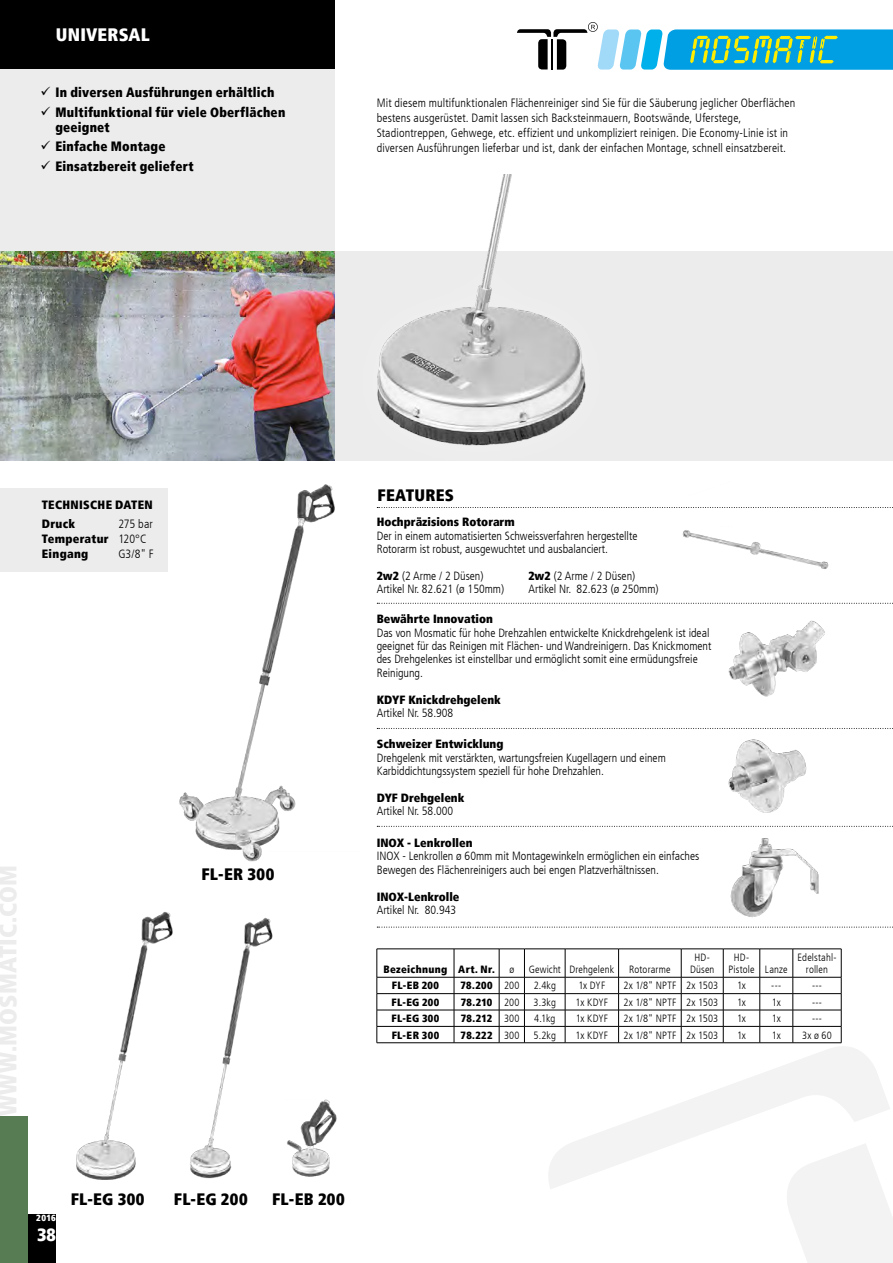
<style>
.page{position:relative;width:893px;height:1263px;background:#fff}
.page>*{position:absolute;margin:0;border:0;box-sizing:border-box;transform-origin:0 0}
.t1{font:900 condensed 18px "Frutiger LT";letter-spacing:.01em;color:#fff}
.t2{font:900 condensed 16.5px "Frutiger LT";letter-spacing:.015em;color:#000}
.t3{font:900 condensed 13.5px/15px "Frutiger LT";letter-spacing:.02em;color:#000;scale:.95 1}
.t4{font:300 condensed 12px/15px "Frutiger LT";letter-spacing:.01em;color:#000}
.t5{font:900 condensed 12px/15px "Frutiger LT";letter-spacing:.025em;color:#000}
.t6{font:300 condensed 11.85px/13.4px "Frutiger LT";color:#000}
.t7{font:900 condensed 11.85px "Frutiger LT";color:#000}
.t8{font:300 condensed 10.5px/12px "Frutiger LT";letter-spacing:.015em;color:#000;text-align:center}
.t9{font:900 condensed 10.5px "Frutiger LT";letter-spacing:.035em;color:#000}
.t10{font:900 condensed 9px "Frutiger LT";color:#fff}
.s1{font-weight:300}
.s2{font-weight:900}
</style>
<div class="page">
<svg style="left:549px;top:1100px;width:341px;height:89px"></svg>
<svg style="left:776px;top:1143px;width:117px;height:120px"></svg>
<div style="left:0;top:0;width:335px;height:70px;background:#000"></div>
<div style="left:28px;top:1214px;width:28px;height:49px;background:#000"></div>
<svg style="left:517px;top:22px;width:376px;height:48px"></svg>
<div style="left:0;top:251px;width:893px;height:209px;background:#ececed"></div>
<div style="left:0;top:70px;width:335px;height:181px;background:#ececed"></div>
<svg style="left:377px;top:728px;width:516px;height:1px"></svg>
<svg style="left:377px;top:826px;width:516px;height:1px"></svg>
<img style="left:682px;top:530px;width:147px;height:39px">
<div style="left:339px;top:138px;width:285px;height:347px;background:#fff"></div>
<img style="left:342px;top:174px;width:418px;height:287px">
<img style="left:0;top:251px;width:335px;height:209px">
<div style="left:0;top:488px;width:167px;height:84px;background:#ececed"></div>
<img style="left:730px;top:838px;width:89px;height:71px">
<img style="left:167px;top:484px;width:168px;height:378px">
<img style="left:291px;top:1099px;width:46px;height:78px">
<img style="left:190px;top:918px;width:101px;height:261px">
<img style="left:76px;top:911px;width:97px;height:269px">
<svg style="left:377px;top:603px;width:516px;height:1px"></svg>
<img style="left:728px;top:620px;width:97px;height:77px">
<img style="left:720px;top:728px;width:94px;height:85px">
<svg style="left:377px;top:909px;width:516px;height:191px"></svg>
<hr style="left:524px;top:1042px;width:41px;height:1px;background:#000">
<hr style="left:565px;top:1042px;width:54px;height:1px;background:#000">
<hr style="left:619px;top:1042px;width:62px;height:1px;background:#000">
<hr style="left:681px;top:1042px;width:42px;height:1px;background:#000">
<hr style="left:723px;top:1042px;width:37px;height:1px;background:#000">
<hr style="left:760px;top:1042px;width:33px;height:1px;background:#000">
<hr style="left:793px;top:1042px;width:48px;height:1px;background:#000">
<svg style="left:377px;top:507px;width:516px;height:1px"></svg>
<div style="left:0;top:1116px;width:28px;height:147px;background:#577b52"></div>
<h1 class="t1" style="left:56px;top:24px;width:95px">UNIVERSAL</h1>
<p class="t3" style="left:40px;top:85px;width:248px">✓ In diversen Ausführungen erhältlich</p>
<p class="t3" style="left:55px;top:105px;width:244px;text-indent:-15px">✓ Multifunktional für viele Oberflächen geeignet</p>
<p class="t3" style="left:40px;top:139px;width:133px">✓ Einfache Montage</p>
<p class="t3" style="left:40px;top:159px;width:163px">✓ Einsatzbereit geliefert</p>
<p class="t4" style="left:377px;top:95px;width:420px">Mit diesem multifunktionalen Flächenreiniger sind Sie für die Säuberung jeglicher Oberflächen bestens ausgerüstet. Damit lassen sich Backsteinmauern, Bootswände, Uferstege, Stadiontreppen, Gehwege, etc. effizient und unkompliziert reinigen. Die Economy-Linie ist in diversen Ausführungen lieferbar und ist, dank der einfachen Montage, schnell einsatzbereit.</p>
<p class="t5" style="left:42px;top:495px;width:112px;line-height:19.2px">TECHNISCHE DATEN<br>Druck</p>
<p class="t5" style="left:42px;top:517px;width:112px;text-indent:77px"><span class="s1">275 bar<br></span>Temperatur <span class="s1">120°C<br></span>Eingang</p>
<p class="t4" style="left:118px;top:547px;width:37px">G3/8" F</p>
<h2 class="t2" style="left:201px;top:864px;width:74px">FL-ER 300</h2>
<h2 class="t2" style="left:377px;top:485px;width:78px">FEATURES</h2>
<p class="t7" style="left:377px;top:515px;width:140px">Hochpräzisions Rotorarm</p>
<p class="t6" style="left:377px;top:529px;width:262px">Der in einem automatisierten Schweissverfahren hergestellte<br>Rotorarm ist robust, ausgewuchtet und ausbalanciert.</p>
<p class="t6" style="left:377px;top:569px;width:108px"><span class="s2">2w2</span> (2 Arme / 2 Düsen)</p>
<p class="t6" style="left:528px;top:569px;width:108px"><span class="s2">2w2</span> (2 Arme / 2 Düsen)</p>
<p class="t6" style="left:377px;top:583px;width:129px">Artikel Nr. 82.621 (ø 150mm)</p>
<p class="t6" style="left:528px;top:583px;width:132px">Artikel Nr. 82.623 (ø 250mm)</p>
<p class="t7" style="left:377px;top:612px;width:118px">Bewährte Innovation</p>
<p class="t6" style="left:377px;top:626px;width:336px">Das von Mosmatic für hohe Drehzahlen entwickelte Knickdrehgelenk ist ideal geeignet für das Reinigen mit Flächen- und Wandreinigern. Das Knickmoment des Drehgelenkes ist einstellbar und ermöglicht somit eine ermüdungsfreie Reinigung.</p>
<p class="t7" style="left:377px;top:692px;width:126px">KDYF Knickdrehgelenk</p>
<p class="t6" style="left:377px;top:706px;width:78px">Artikel Nr. 58.908</p>
<p class="t7" style="left:377px;top:737px;width:128px">Schweizer Entwicklung</p>
<p class="t6" style="left:377px;top:751px;width:291px">Drehgelenk mit verstärkten, wartungsfreien Kugellagern und einem<br>Karbiddichtungssystem speziell für hohe Drehzahlen.</p>
<p class="t7" style="left:377px;top:791px;width:89px">DYF Drehgelenk</p>
<p class="t6" style="left:377px;top:805px;width:78px">Artikel Nr. 58.000</p>
<p class="t7" style="left:377px;top:836px;width:97px">INOX - Lenkrollen</p>
<p class="t6" style="left:377px;top:850px;width:324px">INOX - Lenkrollen ø 60mm mit Montagewinkeln ermöglichen ein einfaches<br>Bewegen des Flächenreinigers auch bei engen Platzverhältnissen.</p>
<p class="t7" style="left:377px;top:889px;width:84px">INOX-Lenkrolle</p>
<p class="t6" style="left:377px;top:903px;width:81px">Artikel Nr. 80.943</p>
<p class="t9" style="left:384px;top:963px;width:113px">Bezeichnung Art. Nr.</p>
<p class="t8" style="left:509px;top:963px;width:6px">ø</p>
<p class="t8" style="left:529px;top:963px;width:87px">Gewicht Drehgelenk</p>
<p class="t8" style="left:629px;top:963px;width:43px">Rotorarme</p>
<p class="t8" style="left:690px;top:951px;width:26px">HD-<br>Düsen</p>
<p class="t8" style="left:728px;top:951px;width:61px;text-align:left;text-indent:5px">HD-<br>Pistole Lanze</p>
<p class="t8" style="left:797px;top:951px;width:41px">Edelstahl&shy;rollen</p>
<p class="t9" style="left:392px;top:979px;width:49px">FL-EB 200</p>
<p class="t9" style="left:460px;top:979px;width:61px">78.200 <span class="s1">200</span></p>
<p class="t8" style="left:534px;top:980px;width:24px">2.4kg</p>
<p class="t8" style="left:578px;top:980px;width:28px">1x DYF</p>
<p class="t8" style="left:623px;top:980px;width:96px">2x 1/8" NPTF 2x 1503</p>
<p class="t8" style="left:737px;top:980px;width:10px">1x</p>
<p class="t8" style="left:771px;top:980px;width:12px">---</p>
<p class="t8" style="left:812px;top:980px;width:12px">---</p>
<p class="t9" style="left:391px;top:996px;width:50px">FL-EG 200</p>
<p class="t9" style="left:461px;top:996px;width:60px">78.210 <span class="s1">200</span></p>
<p class="t8" style="left:534px;top:996px;width:24px">3.3kg</p>
<p class="t8" style="left:576px;top:996px;width:34px">1x KDYF</p>
<p class="t8" style="left:623px;top:996px;width:96px">2x 1/8" NPTF 2x 1503</p>
<p class="t8" style="left:737px;top:996px;width:10px">1x</p>
<p class="t8" style="left:772px;top:996px;width:10px">1x</p>
<p class="t8" style="left:812px;top:996px;width:12px">---</p>
<p class="t9" style="left:391px;top:1012px;width:50px">FL-EG 300</p>
<p class="t9" style="left:461px;top:1012px;width:60px">78.212 <span class="s1">300</span></p>
<p class="t8" style="left:534px;top:1013px;width:23px">4.1kg</p>
<p class="t8" style="left:576px;top:1013px;width:34px">1x KDYF</p>
<p class="t8" style="left:623px;top:1013px;width:96px">2x 1/8" NPTF 2x 1503</p>
<p class="t8" style="left:737px;top:1013px;width:10px">1x</p>
<p class="t8" style="left:772px;top:1013px;width:10px">1x</p>
<p class="t8" style="left:812px;top:1013px;width:12px">---</p>
<p class="t9" style="left:392px;top:1028px;width:49px">FL-ER 300</p>
<p class="t9" style="left:461px;top:1028px;width:60px">78.222 <span class="s1">300</span></p>
<p class="t8" style="left:534px;top:1029px;width:24px">5.2kg</p>
<p class="t8" style="left:576px;top:1029px;width:34px">1x KDYF</p>
<p class="t8" style="left:623px;top:1029px;width:96px">2x 1/8" NPTF 2x 1503</p>
<p class="t8" style="left:737px;top:1029px;width:10px">1x</p>
<p class="t8" style="left:772px;top:1029px;width:10px">1x</p>
<p class="t8" style="left:802px;top:1029px;width:31px">3x ø 60</p>
<p class="t10" style="left:36px;top:1212px;width:21px">2016</p>
<h1 class="t1" style="left:37px;top:1224px;width:20px">38</h1>
<h2 class="t2" style="left:71px;top:1189px;width:75px">FL-EG 300</h2>
<h2 class="t2" style="left:174px;top:1189px;width:75px">FL-EG 200</h2>
<h2 class="t2" style="left:272px;top:1189px;width:74px">FL-EB 200</h2>
</div>
